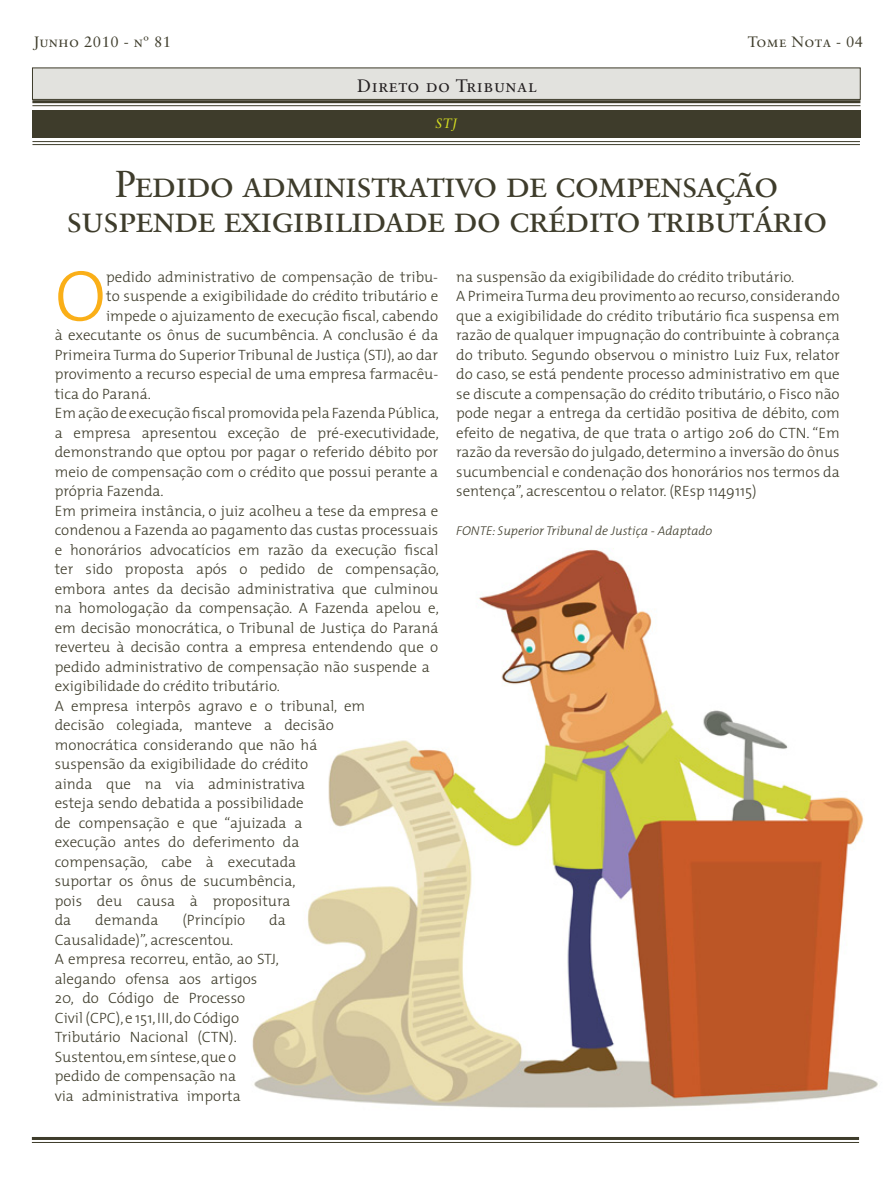
<style>
.page{position:relative;width:893px;height:1191px;background:#fff}
.page>*{position:absolute;margin:0;border:0;box-sizing:border-box;transform-origin:0 0}
.t1{font:300 72.75px "The Mix";color:#faaf18}
.t2{font:37.5px/34.5px "Sabon Roman SC";letter-spacing:-.04em;color:#3e3c2b;text-align:center}
.t3{font:18px "Sabon Roman SC";letter-spacing:.03em;color:#231f20}
.t4{font:300 15px/19.5px "The Mix";color:#3e3c2b}
.t5{font:15px "Sabon Roman SC";letter-spacing:.03em;color:#3e3c2b}
.t6{font:italic 13.5px "Sabon";color:#d6df21}
.t7{font:italic 300 12.75px "The Mix";color:#3e3c2b}
.s1{font-family:"Sabon"}
</style>
<div class="page">
<img style="left:252px;top:548px;width:626px;height:560px">
<hr style="left:32px;top:1137px;width:827px;height:3px;background:#3e3c2b">
<hr style="left:32px;top:1142px;width:827px;height:1px;background:#3e3c2b">
<div style="left:32px;top:68px;width:828px;height:32px;background:#e2e2de;border:1px solid #3e3c2b"></div>
<div style="left:32px;top:110px;width:828px;height:27px;background:#3e3c2b"></div>
<hr style="left:32px;top:100px;width:828px;height:3px;background:#3e3c2b">
<hr style="left:32px;top:105px;width:828px;height:1px;background:#3e3c2b">
<hr style="left:32px;top:141px;width:828px;height:1px;background:#3e3c2b">
<hr style="left:32px;top:144px;width:828px;height:1px;background:#3e3c2b">
<p class="t5" style="left:33px;top:33px;width:139px">Junho <span class="s1">2010</span> - nº <span class="s1">81</span></p>
<p class="t5" style="left:748px;top:33px;width:117px">Tome Nota - <span class="s1">04</span></p>
<p class="t3" style="left:357px;top:75px;width:181px">Direto do Tribunal</p>
<p class="t6" style="left:436px;top:116px;width:23px">STJ</p>
<h2 class="t2" style="left:66px;top:166px;width:763px">Pedido administrativo de compensação suspende exigibilidade do crédito tributário</h2>
<h1 class="t1" style="left:55px;top:236px;width:53px">O</h1>
<p class="t4" style="left:106px;top:266px;width:334px">pedido administrativo de compensação de tribu-</p>
<p class="t4" style="left:456px;top:266px;width:385px">na suspensão da exigibilidade do crédito tributário.<br>A Primeira Turma deu provimento ao recurso, considerando que a exigibilidade do crédito tributário fica suspensa em razão de qualquer impugnação do contribuinte à cobrança do tributo. Segundo observou o ministro Luiz Fux, relator do caso, se está pendente processo administrativo em que se discute a compensação do crédito tributário, o Fisco não pode negar a entrega da certidão positiva de débito, com efeito de negativa, de que trata o artigo 206 do CTN. “Em razão da reversão do julgado, determino a inversão do ônus sucumbencial e condenação dos honorários nos termos da sentença”, acrescentou o relator. (REsp 1149115)</p>
<p class="t7" style="left:456px;top:520px;width:258px">FONTE: Superior Tribunal de Justiça - Adaptado</p>
<p class="t4" style="left:106px;top:286px;width:334px">to suspende a exigibilidade do crédito tributário e</p>
<p class="t4" style="left:106px;top:305px;width:334px">impede o ajuizamento de execução fiscal, cabendo</p>
<p class="t4" style="left:55px;top:325px;width:385px">à executante os ônus de sucumbência. A conclusão é da</p>
<p class="t4" style="left:55px;top:344px;width:385px">Primeira Turma do Superior Tribunal de Justiça (STJ), ao dar</p>
<p class="t4" style="left:55px;top:364px;width:385px">provimento a recurso especial de uma empresa farmacêu-</p>
<p class="t4" style="left:55px;top:383px;width:98px">tica do Paraná.</p>
<p class="t4" style="left:55px;top:403px;width:386px">Em ação de execução fiscal promovida pela Fazenda Pública,</p>
<p class="t4" style="left:55px;top:422px;width:386px">a empresa apresentou exceção de pré-executividade,</p>
<p class="t4" style="left:55px;top:442px;width:385px">demonstrando que optou por pagar o referido débito por</p>
<p class="t4" style="left:55px;top:461px;width:385px">meio de compensação com o crédito que possui perante a</p>
<p class="t4" style="left:55px;top:481px;width:110px">própria Fazenda.</p>
<p class="t4" style="left:55px;top:500px;width:385px">Em primeira instância, o juiz acolheu a tese da empresa e</p>
<p class="t4" style="left:55px;top:520px;width:385px">condenou a Fazenda ao pagamento das custas processuais</p>
<p class="t4" style="left:55px;top:539px;width:385px">e honorários advocatícios em razão da execução fiscal</p>
<p class="t4" style="left:55px;top:559px;width:386px">ter sido proposta após o pedido de compensação,</p>
<p class="t4" style="left:55px;top:578px;width:385px">embora antes da decisão administrativa que culminou</p>
<p class="t4" style="left:55px;top:598px;width:386px">na homologação da compensação. A Fazenda apelou e,</p>
<p class="t4" style="left:55px;top:617px;width:385px">em decisão monocrática, o Tribunal de Justiça do Paraná</p>
<p class="t4" style="left:55px;top:637px;width:385px">reverteu à decisão contra a empresa entendendo que o</p>
<p class="t4" style="left:55px;top:656px;width:377px">pedido administrativo de compensação não suspende a</p>
<p class="t4" style="left:55px;top:676px;width:227px">exigibilidade do crédito tributário.</p>
<p class="t4" style="left:55px;top:695px;width:312px">A empresa interpôs agravo e o tribunal, em</p>
<p class="t4" style="left:55px;top:715px;width:280px">decisão colegiada, manteve a decisão</p>
<p class="t4" style="left:55px;top:734px;width:264px">monocrática considerando que não há</p>
<p class="t4" style="left:55px;top:754px;width:255px">suspensão da exigibilidade do crédito</p>
<p class="t4" style="left:55px;top:773px;width:252px">ainda que na via administrativa</p>
<p class="t4" style="left:55px;top:793px;width:251px">esteja sendo debatida a possibilidade</p>
<p class="t4" style="left:55px;top:812px;width:249px">de compensação e que “ajuizada a</p>
<p class="t4" style="left:55px;top:832px;width:246px">execução antes do deferimento da</p>
<p class="t4" style="left:55px;top:851px;width:243px">compensação, cabe à executada</p>
<p class="t4" style="left:55px;top:871px;width:242px">suportar os ônus de sucumbência,</p>
<p class="t4" style="left:55px;top:890px;width:237px">pois deu causa à propositura</p>
<p class="t4" style="left:55px;top:910px;width:18px">da</p>
<p class="t4" style="left:95px;top:910px;width:65px">demanda</p>
<p class="t4" style="left:182px;top:910px;width:64px">(Princípio</p>
<p class="t4" style="left:269px;top:910px;width:18px">da</p>
<p class="t4" style="left:55px;top:929px;width:226px">Causalidade)”, acrescentou.<br>A empresa recorreu, então, ao STJ, alegando ofensa aos artigos<br>20, do Código de Processo<br>Civil (CPC), e 151, III, do Código<br>Tributário Nacional (CTN).<br>Sustentou, em síntese, que o pedido de compensação na<br>via administrativa importa</p>
</div>
